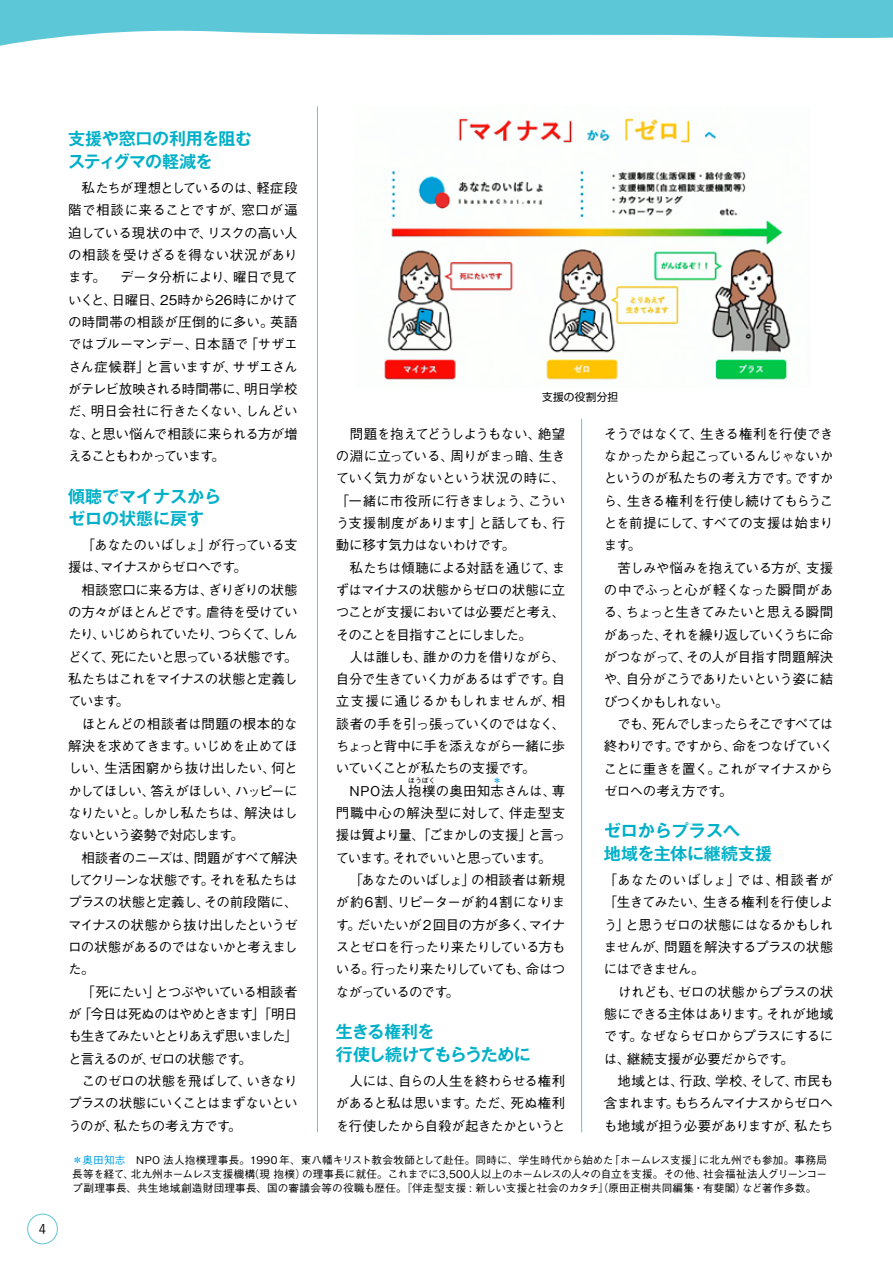
<style>
.page{position:relative;width:893px;height:1263px;background:#fff}
.page>*{position:absolute;margin:0;border:0;box-sizing:border-box;transform-origin:0 0}
.t1{font:700 16.95px/22.4px "Gothic MB101 Pr 5 De";letter-spacing:-.005em;color:#00b0c8}
.t2{font:700 16.95px/22.4px "Gothic MB101 Pr 5 De";letter-spacing:-.03em;color:#00b0c8}
.t3{font:700 16.95px/22.4px "Gothic MB101 Pr 5 De";letter-spacing:-.035em;color:#00b0c8}
.t4{font:500 13.5px/22.4px "Gothic BBB Pr 5";letter-spacing:-.05em;color:#000}
.t5{font:500 13.35px "Yu Go";color:#000}
.t6{font:500 10.65px/13.8px "Gothic BBB Pro";letter-spacing:.01em;color:#000;text-align:justify}
.t7{font:10.65px "Shin Go Pr 5";letter-spacing:.025em;color:#000}
.t8{font:500 6.75px "Gothic BBB Pr 5";color:#000}
.t9{font:500 6.75px "Gothic BBB Pr 5";color:#00a0e9}
.s1{color:#00a0e9}
</style>
<div class="page">
<svg style="left:0;top:0;width:893px;height:46px;fill:#5cc7d6"></svg>
<div style="left:27px;top:1214px;width:31px;height:30px;border:1px solid #5cc7d6;border-radius:50%"></div>
<hr style="left:317px;top:106px;width:1px;height:1026px;background:#5cc7d6">
<hr style="left:581px;top:419px;width:1px;height:713px;background:#5cc7d6">
<img style="left:384px;top:117px;width:407px;height:263px">
<p class="t5" style="left:39px;top:1217px;width:9px">4</p>
<p class="t2" style="left:68px;top:126px;width:185px">支援や窓口の利用を阻むスティグマの軽減を</p>
<p class="t4" style="left:68px;top:175px;width:231px;text-align:justify">　私たちが理想としているのは、軽症段階で相談に来ることですが、窓口が逼迫している現状の中で、リスクの高い人の相談を受けざるを得ない状況があります。　データ分析により、曜日で見ていくと、日曜日、25時から26時にかけての時間帯の相談が圧倒的に多い。英語ではブルーマンデー、日本語で「サザエさん症候群」と言いますが、サザエさんがテレビ放映される時間帯に、明日学校だ、明日会社に行きたくない、しんどいな、と思い悩んで相談に来られる方が増えることもわかっています。</p>
<p class="t1" style="left:68px;top:484px;width:155px">傾聴でマイナスからゼロの状態に戻す</p>
<p class="t4" style="left:68px;top:533px;width:231px">　「あなたのいばしょ」が行っている支援は、マイナスからゼロへです。<br>　相談窓口に来る方は、ぎりぎりの状態の方々がほとんどです。虐待を受けていたり、いじめられていたり、つらくて、しんどくて、死にたいと思っている状態です。私たちはこれをマイナスの状態と定義しています。<br>　ほとんどの相談者は問題の根本的な解決を求めてきます。いじめを止めてほしい、生活困窮から抜け出したい、何とかしてほしい、答えがほしい、ハッピーになりたいと。しかし私たちは、解決はしないという姿勢で対応します。<br>　相談者のニーズは、問題がすべて解決してクリーンな状態です。それを私たちはプラスの状態と定義し、その前段階に、マイナスの状態から抜け出したというゼロの状態があるのではないかと考えました。<br>　「死にたい」とつぶやいている相談者が「今日は死ぬのはやめときます」「明日も生きてみたいととりあえず思いました」と言えるのが、ゼロの状態です。<br>　このゼロの状態を飛ばして、いきなりプラスの状態にいくことはまずないというのが、私たちの考え方です。</p>
<p class="t6" style="left:72px;top:1152px;width:756px"><span class="s1">＊奥田知志　</span>NPO 法人抱樸理事長。1990年、東八幡キリスト教会牧師として赴任。同時に、学生時代から始めた「ホームレス支援」に北九州でも参加。事務局長等を経て、北九州ホームレス支援機構（現 抱樸）の理事長に就任。これまでに3,500人以上のホームレスの人々の自立を支援。その他、社会福祉法人グリーンコープ副理事長、共生地域創造財団理事長、国の審議会等の役職も歴任。『伴走型支援 : 新しい支援と社会のカタチ』（原田正樹共同編集・有斐閣）など著作多数。</p>
<p class="t7" style="left:542px;top:388px;width:77px">支援の役割分担</p>
<p class="t4" style="left:604px;top:421px;width:231px">そうではなくて、生きる権利を行使できなかったから起こっているんじゃないかというのが私たちの考え方です。ですから、生きる権利を行使し続けてもらうことを前提にして、すべての支援は始まります。<br>　苦しみや悩みを抱えている方が、支援の中でふっと心が軽くなった瞬間がある、ちょっと生きてみたいと思える瞬間があった、それを繰り返していくうちに命がつながって、その人が目指す問題解決や、自分がこうでありたいという姿に結びつくかもしれない。<br>　でも、死んでしまったらそこですべては終わりです。ですから、命をつなげていくことに重きを置く。これがマイナスからゼロへの考え方です。</p>
<p class="t1" style="left:604px;top:818px;width:170px">ゼロからプラスへ<br>地域を主体に継続支援</p>
<p class="t4" style="left:604px;top:867px;width:231px">「あなたのいばしょ」では、相談者が「生きてみたい、生きる権利を行使しよう」と思うゼロの状態にはなるかもしれませんが、問題を解決するプラスの状態にはできません。<br>　けれども、ゼロの状態からプラスの状態にできる主体はあります。それが地域です。なぜならゼロからプラスにするには、継続支援が必要だからです。<br>　地域とは、行政、学校、そして、市民も含まれます。もちろんマイナスからゼロへも地域が担う必要がありますが、私たち</p>
<p class="t4" style="left:336px;top:421px;width:231px">　問題を抱えてどうしようもない、絶望の淵に立っている、周りがまっ暗、生きていく気力がないという状況の時に、「一緒に市役所に行きましょう、こういう支援制度があります」と話しても、行動に移す気力はないわけです。<br>　私たちは傾聴による対話を通じて、まずはマイナスの状態からゼロの状態に立つことが支援においては必要だと考え、そのことを目指すことにしました。<br>　人は誰しも、誰かの力を借りながら、自分で生きていく力があるはずです。自立支援に通じるかもしれませんが、相談者の手を引っ張っていくのではなく、ちょっと背中に手を添えながら一緒に歩いていくことが私たちの支援です。　NPO法人抱樸の奥田知志さんは、専</p>
<p class="t8" style="left:408px;top:775px;width:29px">ほうぼく</p>
<p class="t9" style="left:494px;top:775px;width:8px">＊</p>
<p class="t4" style="left:336px;top:800px;width:231px">門職中心の解決型に対して、伴走型支援は質より量、「ごまかしの支援」と言っています。それでいいと思っています。　「あなたのいばしょ」の相談者は新規が約6割、リピーターが約4割になります。だいたいが２回目の方が多く、マイナスとゼロを行ったり来たりしている方もいる。行ったり来たりしていても、命はつながっているのです。</p>
<p class="t3" style="left:336px;top:1019px;width:196px">生きる権利を<br>行使し続けてもらうために</p>
<p class="t4" style="left:336px;top:1068px;width:231px;text-align:justify">　人には、自らの人生を終わらせる権利があると私は思います。ただ、死ぬ権利を行使したから自殺が起きたかというと</p>
</div>
